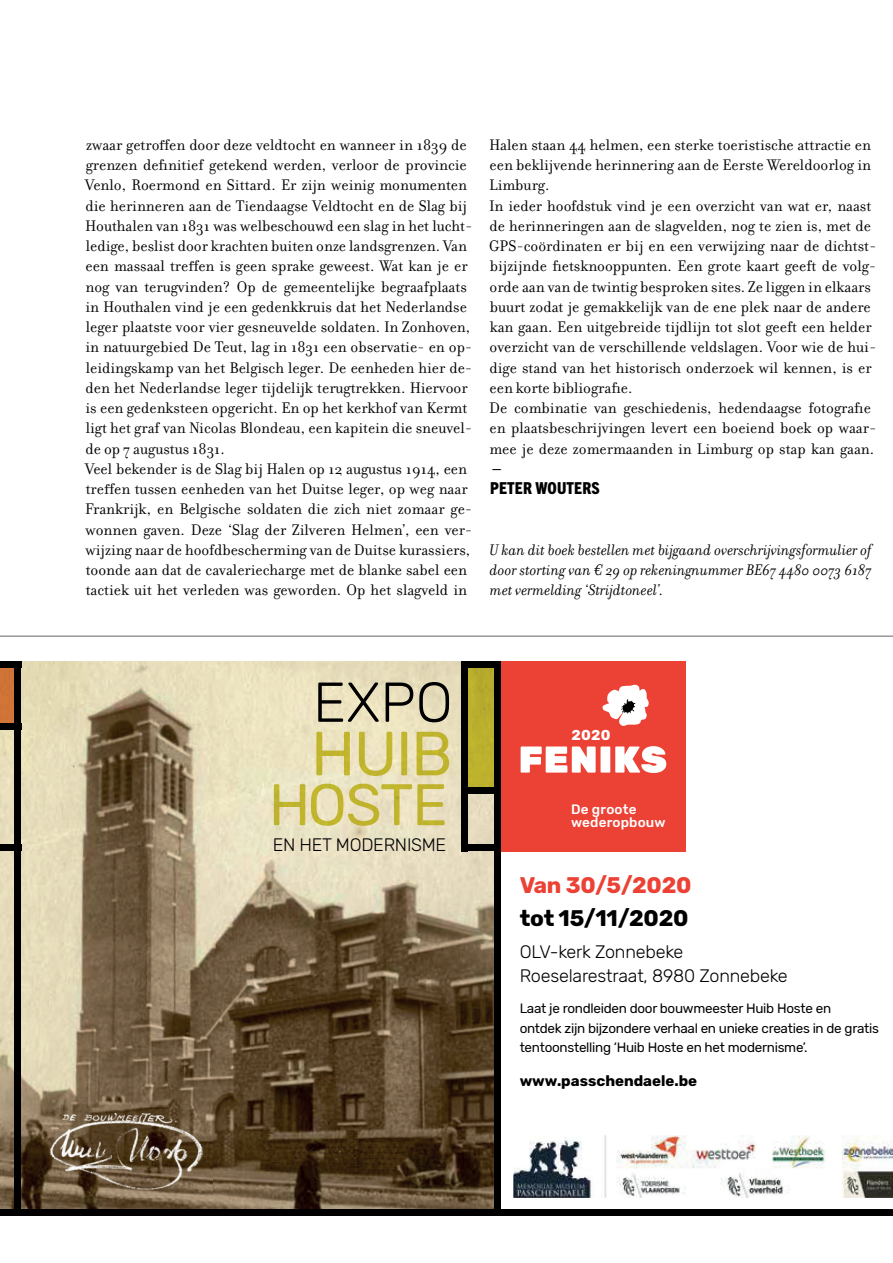
<style>
.page{position:relative;width:893px;height:1263px;background:#fff}
.page>*{position:absolute;margin:0;border:0;box-sizing:border-box;transform-origin:0 0}
.t1{font:700 22.5px "Rubik";letter-spacing:-.01em;color:#000001}
.t2{font:700 22.5px "Rubik";letter-spacing:-.01em;color:#ec4135}
.t3{font:300 18px/24px "Rubik";letter-spacing:-.01em;color:#000001}
.t4{font:16.5px/20.2px "Filosofia OT";color:#000001}
.t5{font:italic 16.5px/20.2px "Filosofia OT";color:#000001;text-align:justify}
.t6{font:800 condensed 16.5px/20.2px "Trade Gothic Next LT Pro";letter-spacing:.005em;color:#000001}
.t7{font:700 15px "Rubik";color:#000001}
.t8{font:700 14.25px "Rubik";color:#fff}
.t9{font:13.5px/19.8px "Rubik";letter-spacing:-.02em;color:#000001}
.t10{font:500 13.5px/13.5px "Rubik";letter-spacing:.01em;color:#fff}
</style>
<div class="page">
<img style="left:0;top:661px;width:494px;height:548px">
<div style="left:501px;top:661px;width:185px;height:190px;background:#ec4135"></div>
<svg style="left:521px;top:746px;width:145px;height:27px"></svg>
<svg style="left:602px;top:685px;width:47px;height:41px"></svg>
<div style="left:468px;top:668px;width:26px;height:120px;background:#bbb02d"></div>
<img style="left:0;top:668px;width:14px;height:55px">
<img style="left:43px;top:1106px;width:169px;height:91px">
<img style="left:318px;top:682px;width:131px;height:40px">
<img style="left:316px;top:732px;width:133px;height:44px">
<img style="left:274px;top:784px;width:171px;height:42px">
<img style="left:513px;top:1135px;width:380px;height:63px">
<div style="left:461px;top:661px;width:7px;height:190px;background:#000001"></div>
<div style="left:494px;top:661px;width:7px;height:190px;background:#000001"></div>
<div style="left:494px;top:848px;width:7px;height:365px;background:#000001"></div>
<div style="left:14px;top:661px;width:7px;height:552px;background:#000001"></div>
<div style="left:461px;top:788px;width:40px;height:6px;background:#000001"></div>
<div style="left:0;top:723px;width:21px;height:7px;background:#000001"></div>
<div style="left:461px;top:845px;width:40px;height:6px;background:#000001"></div>
<div style="left:0;top:661px;width:21px;height:7px;background:#000001"></div>
<div style="left:461px;top:661px;width:40px;height:7px;background:#000001"></div>
<div style="left:0;top:845px;width:21px;height:6px;background:#000001"></div>
<div style="left:0;top:1209px;width:893px;height:7px;background:#000001"></div>
<hr style="left:0;top:636px;width:893px;height:1px;background:#62655f">
<p class="t4" style="left:85px;top:137px;width:389px">zwaar getroffen door deze veldtocht en wanneer in 1839 de grenzen definitief getekend werden, verloor de provincie Venlo, Roermond en Sittard. Er zijn weinig monumenten die herinneren aan de Tiendaagse Veldtocht en de Slag bij Houthalen van 1831 was welbeschouwd een slag in het lucht&shy;ledige, beslist door krachten buiten onze landsgrenzen. Van een massaal treffen is geen sprake geweest. Wat kan je er nog van terugvinden? Op de gemeentelijke begraafplaats in Houthalen vind je een gedenkkruis dat het Nederlandse leger plaatste voor vier gesneuvelde soldaten. In Zonhoven, in natuurgebied De Teut, lag in 1831 een observatie- en op&shy;leidingskamp van het Belgisch leger. De eenheden hier de&shy;den het Nederlandse leger tijdelijk terugtrekken. Hiervoor is een gedenksteen opgericht. En op het kerkhof van Kermt ligt het graf van Nicolas Blondeau, een kapitein die sneuvel&shy;de op 7 augustus 1831.<br>Veel bekender is de Slag bij Halen op 12 augustus 1914, een treffen tussen eenheden van het Duitse leger, op weg naar Frankrijk, en Belgische soldaten die zich niet zomaar ge&shy;wonnen gaven. Deze ‘Slag der Zilveren Helmen’, een ver&shy;wijzing naar de hoofdbescherming van de Duitse kurassiers, toonde aan dat de cavaleriecharge met de blanke sabel een tactiek uit het verleden was geworden. Op het slagveld in</p>
<p class="t4" style="left:489px;top:137px;width:389px">Halen staan 44 helmen, een sterke toeristische attractie en een beklijvende herinnering aan de Eerste Wereldoorlog in Limburg.<br>In ieder hoofdstuk vind je een overzicht van wat er, naast de herinneringen aan de slagvelden, nog te zien is, met de GPS-coördinaten er bij en een verwijzing naar de dichtst&shy;bijzijnde fietsknooppunten. Een grote kaart geeft de volg&shy;orde aan van de twintig besproken sites. Ze liggen in elkaars buurt zodat je gemakkelijk van de ene plek naar de andere kan gaan. Een uitgebreide tijdlijn tot slot geeft een helder overzicht van de verschillende veldslagen. Voor wie de hui&shy;dige stand van het historisch onderzoek wil kennen, is er een korte bibliografie.<br>De combinatie van geschiedenis, hedendaagse fotografie en plaatsbeschrijvingen levert een boeiend boek op waar&shy;mee je deze zomermaanden in Limburg op stap kan gaan.</p>
<p class="t6" style="left:490px;top:458px;width:111px">–<br>PETER WOUTERS</p>
<p class="t5" style="left:489px;top:542px;width:384px">U kan dit boek bestellen met bijgaand overschrijvingsformulier of door storting van € 29 op rekeningnummer BE67 4480 0073 6187 met vermelding ‘Strijdtoneel’.</p>
<p class="t3" style="left:273px;top:832px;width:175px">EN HET MODERNISME</p>
<p class="t8" style="left:571px;top:726px;width:41px">2020</p>
<p class="t10" style="left:571px;top:802px;width:96px">De groote wederopbouw</p>
<h1 class="t2" style="left:520px;top:872px;width:174px">Van 30/5/2020</h1>
<h1 class="t1" style="left:520px;top:905px;width:170px">tot 15/11/2020</h1>
<p class="t3" style="left:520px;top:940px;width:270px">OLV-kerk Zonnebeke<br>Roeselarestraat, 8980 Zonnebeke</p>
<p class="t9" style="left:520px;top:998px;width:361px">Laat je rondleiden door bouwmeester Huib Hoste en<br>ontdek zijn bijzondere verhaal en unieke creaties in de gratis tentoonstelling ‘Huib Hoste en het modernisme’.</p>
<p class="t7" style="left:520px;top:1072px;width:179px">www.passchendaele.be</p>
</div>
